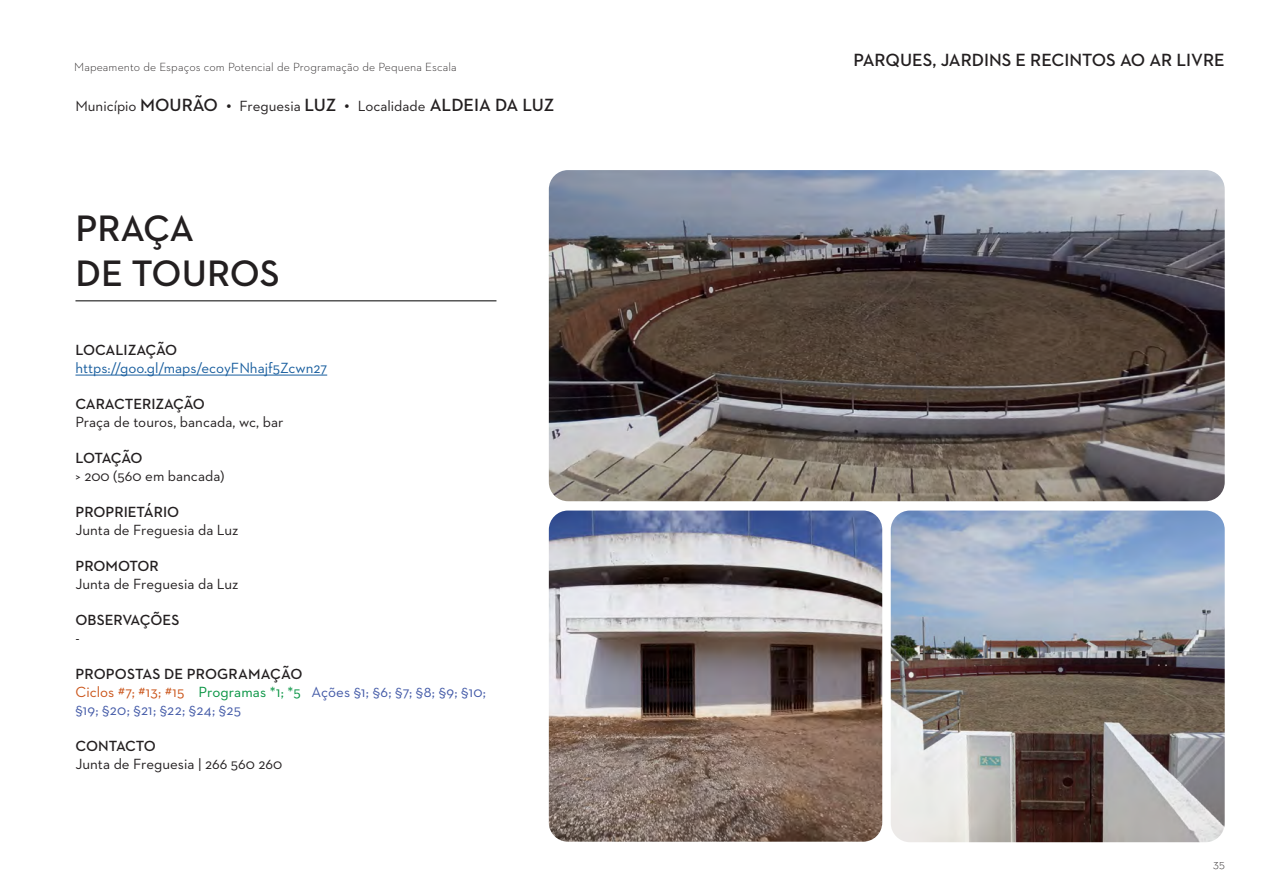
<style>
.page{position:relative;width:1263px;height:893px;background:#fff}
.page>*{position:absolute;margin:0;border:0;box-sizing:border-box;transform-origin:0 0}
.t1{font:600 37.5px/45px "Neutraface 2 Text";letter-spacing:-.005em;color:#231f20}
.t2{font:600 18px "Neutraface 2 Text";color:#231f20}
.t3{font:15px "Neutraface 2 Text";color:#231f20}
.t4{font:15px/18px "Neutraface 2 Text";letter-spacing:.005em;color:#4259a7}
.t5{font:600 15px "Neutraface 2 Text";letter-spacing:-.005em;color:#231f20}
.t6{font:15px "Neutraface 2 Text";color:#175d9e}
.t7{font:600 15px "Neutraface 2 Text";letter-spacing:-.05em;color:#231f20}
.t8{font:300 12px "Neutraface 2 Text";letter-spacing:.01em;color:#231f20}
.s1{font-weight:600;font-size:18px}
.s2{font-weight:600;color:#231f20}
.s3{color:#ca5419}
.s4{color:#059341}
</style>
<div class="page">
<hr style="left:75px;top:301px;width:421px;height:1px;background:#000">
<hr style="left:75px;top:375px;width:252px;height:1px;background:#175d9e">
<img style="left:891px;top:511px;width:334px;height:331px">
<img style="left:549px;top:170px;width:676px;height:331px">
<img style="left:549px;top:511px;width:333px;height:331px">
<p class="t8" style="left:74px;top:59px;width:384px">Mapeamento de Espaços com Potencial de Programação de Pequena Escala</p>
<p class="t2" style="left:853px;top:49px;width:373px">PARQUES, JARDINS E RECINTOS AO AR LIVRE</p>
<p class="t3" style="left:75px;top:96px;width:480px">Município <span class="s1">MOURÃO •</span> Freguesia <span class="s1">LUZ •</span> Localidade <span class="s1">ALDEIA DA LUZ</span></p>
<h1 class="t1" style="left:75px;top:206px;width:206px">PRAÇA<br>DE TOUROS</h1>
<p class="t5" style="left:75px;top:340px;width:103px">LOCALIZAÇÃO</p>
<p class="t6" style="left:75px;top:359px;width:253px">https://goo.gl/maps/ecoyFNhajf5Zcwn27</p>
<p class="t5" style="left:75px;top:394px;width:131px">CARACTERIZAÇÃO</p>
<p class="t3" style="left:75px;top:413px;width:209px">Praça de touros, bancada, wc, bar</p>
<p class="t7" style="left:75px;top:448px;width:69px">LOTAÇÃO</p>
<p class="t3" style="left:75px;top:467px;width:151px">&gt; 200 (560 em bancada)</p>
<p class="t5" style="left:75px;top:502px;width:105px">PROPRIETÁRIO</p>
<p class="t3" style="left:75px;top:521px;width:165px">Junta de Freguesia da Luz</p>
<p class="t5" style="left:75px;top:556px;width:85px">PROMOTOR</p>
<p class="t3" style="left:75px;top:575px;width:165px">Junta de Freguesia da Luz</p>
<p class="t5" style="left:75px;top:610px;width:105px">OBSERVAÇÕES</p>
<p class="t3" style="left:75px;top:629px;width:6px">-</p>
<p class="t4" style="left:75px;top:665px;width:412px"><span class="s2">PROPOSTAS DE PROGRAMAÇÃO<br></span><span class="s3">Ciclos #7; #13; #15</span> <span class="s4">Programas *1; *5</span> Ações §1; §6; §7; §8; §9; §10; §19; §20; §21; §22; §24; §25</p>
<p class="t5" style="left:75px;top:736px;width:82px">CONTACTO</p>
<p class="t3" style="left:75px;top:755px;width:208px">Junta de Freguesia | 266 560 260</p>
<p class="t8" style="left:1213px;top:857px;width:13px">35</p>
</div>
